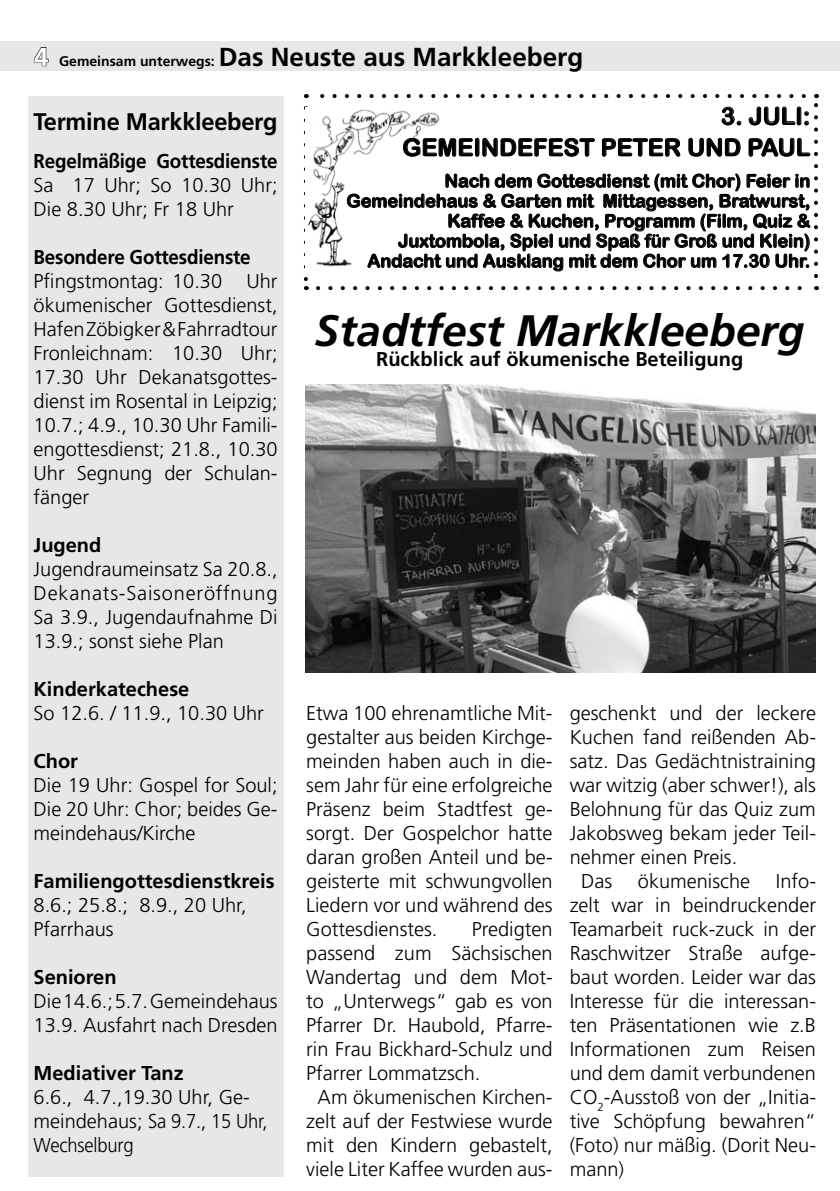
<style>
.page{position:relative;width:840px;height:1191px;background:#fff}
.page>*{position:absolute;margin:0;border:0;box-sizing:border-box;transform-origin:0 0}
.t1{font:italic 700 44px "Frutiger";color:#000}
.t2{font:700 26px "Frutiger";color:#000}
.t3{font:24px/31.4px "Arial Rounded MT Bold";color:#000;text-align:right}
.t4{font:700 24px "Frutiger";letter-spacing:-.01em;color:#000}
.t5{font:300 20px/24px "Frutiger";color:#000;text-align:justify}
.t6{font:700 20px "Frutiger";color:#000}
.t7{font:700 20px "Frutiger";color:#000;scale:.94 1}
.t8{font:18px/20px "Arial Rounded MT Bold";color:#000;text-align:right}
.s1{color:#fff}
.s2{font-size:14px}
</style>
<div class="page">
<div style="left:0;top:41px;width:839px;height:29px;background:#e7e7e8"></div>
<svg style="left:34px;top:47px;width:15px;height:20px"></svg>
<div style="left:28px;top:96px;width:255px;height:1080px;background:#e7e7e8"></div>
<svg style="left:304px;top:94px;width:513px;height:196px"></svg>
<img style="left:306px;top:384px;width:509px;height:288px">
<h2 class="t2" style="left:34px;top:41px;width:550px"><span class="s1">4</span> <span class="s2">Gemeinsam unterwegs:</span> Das Neuste aus Markkleeberg</h2>
<p class="t4" style="left:34px;top:108px;width:245px">Termine Markkleeberg</p>
<p class="t7" style="left:34px;top:149px;width:261px">Regelmäßige Gottesdienste</p>
<p class="t5" style="left:34px;top:173px;width:245px">Sa 17 Uhr; So 10.30 Uhr;<br>Die 8.30 Uhr; Fr 18 Uhr</p>
<p class="t7" style="left:34px;top:245px;width:232px">Besondere Gottesdienste</p>
<p class="t5" style="left:34px;top:269px;width:245px">Pfingstmontag: 10.30 Uhr ökumenischer Gottesdienst, Hafen Zöbigker &amp; Fahrradtour Fronleichnam: 10.30 Uhr; 17.30 Uhr Dekanatsgottes&shy;dienst im Rosental in Leipzig; 10.7.; 4.9., 10.30 Uhr Famili&shy;engottesdienst; 21.8., 10.30<br>Uhr Segnung der Schulan&shy;fänger</p>
<p class="t6" style="left:34px;top:533px;width:69px">Jugend</p>
<p class="t5" style="left:34px;top:557px;width:245px">Jugendraumeinsatz Sa 20.8., Dekanats-Saisoneröffnung Sa 3.9., Jugendaufnahme Di 13.9.; sonst siehe Plan</p>
<p class="t6" style="left:34px;top:677px;width:157px">Kinderkatechese</p>
<p class="t5" style="left:34px;top:701px;width:232px">So 12.6. / 11.9., 10.30 Uhr</p>
<p class="t6" style="left:34px;top:749px;width:46px">Chor</p>
<p class="t5" style="left:34px;top:773px;width:245px">Die 19 Uhr: Gospel for Soul; Die 20 Uhr: Chor; beides Ge&shy;meindehaus/Kirche</p>
<p class="t6" style="left:34px;top:869px;width:242px">Familiengottesdienstkreis</p>
<p class="t5" style="left:34px;top:893px;width:214px">8.6.; 25.8.; 8.9., 20 Uhr,<br>Pfarrhaus</p>
<p class="t6" style="left:34px;top:965px;width:84px">Senioren</p>
<p class="t5" style="left:34px;top:989px;width:245px">Die 14.6.; 5.7. Gemeindehaus<br>13.9. Ausfahrt nach Dresden</p>
<p class="t6" style="left:34px;top:1061px;width:152px">Mediativer Tanz</p>
<p class="t5" style="left:34px;top:1085px;width:235px;text-align:left">6.6., 4.7.,19.30 Uhr, Ge&shy;meindehaus; Sa 9.7., 15 Uhr,<br>Wechselburg</p>
<p class="t3" style="left:402px;top:100px;width:409px">3. Juli:<br>Gemeindefest Peter und Paul</p>
<p class="t8" style="left:346px;top:171px;width:465px">Nach dem Gottesdienst (mit Chor) Feier in Gemeindehaus &amp; Garten mit Mittagessen, Bratwurst, Kaffee &amp; Kuchen, Programm (Film, Quiz &amp; Juxtombola, Spiel und Spaß für Groß und Klein)<br>Andacht und Ausklang mit dem Chor um 17.30 U hr.</p>
<h1 class="t1" style="left:315px;top:305px;width:491px">Stadtfest Markkleeberg</h1>
<p class="t6" style="left:376px;top:348px;width:368px">Rückblick auf ökumenische Beteiligung</p>
<p class="t5" style="left:306px;top:701px;width:248px">Etwa 100 ehrenamtliche Mit&shy;gestalter aus beiden Kirchge&shy;meinden haben auch in die&shy;sem Jahr für eine erfolgreiche Präsenz beim Stadtfest ge&shy;sorgt. Der Gospelchor hatte daran großen Anteil und be&shy;geisterte mit schwungvollen Liedern vor und während des Gottesdienstes.</p>
<p class="t5" style="left:471px;top:917px;width:82px">Predigten</p>
<p class="t5" style="left:306px;top:941px;width:248px">passend zum Sächsischen</p>
<p class="t5" style="left:306px;top:965px;width:248px">Wandertag und dem Mot-</p>
<p class="t5" style="left:306px;top:989px;width:248px">to „Unterwegs“ gab es von</p>
<p class="t5" style="left:306px;top:1013px;width:248px">Pfarrer Dr. Haubold, Pfarre-</p>
<p class="t5" style="left:306px;top:1037px;width:248px">rin Frau Bickhard-Schulz und</p>
<p class="t5" style="left:306px;top:1061px;width:176px">Pfarrer Lommatzsch.</p>
<p class="t5" style="left:317px;top:1085px;width:236px">Am ökumenischen Kirchen-</p>
<p class="t5" style="left:306px;top:1109px;width:248px">zelt auf der Festwiese wurde</p>
<p class="t5" style="left:306px;top:1133px;width:248px">mit den Kindern gebastelt,</p>
<p class="t5" style="left:306px;top:1157px;width:248px">viele Liter Kaffee wurden aus-</p>
<p class="t5" style="left:569px;top:701px;width:248px">geschenkt und der leckere</p>
<p class="t5" style="left:569px;top:725px;width:248px">Kuchen fand reißenden Ab-</p>
<p class="t5" style="left:569px;top:749px;width:248px">satz. Das Gedächtnistraining</p>
<p class="t5" style="left:569px;top:773px;width:248px">war witzig (aber schwer!), als</p>
<p class="t5" style="left:569px;top:797px;width:248px">Belohnung für das Quiz zum</p>
<p class="t5" style="left:569px;top:821px;width:248px">Jakobsweg bekam jeder Teil-</p>
<p class="t5" style="left:569px;top:845px;width:169px">nehmer einen Preis.</p>
<p class="t5" style="left:580px;top:869px;width:33px">Das</p>
<p class="t5" style="left:637px;top:869px;width:114px">ökumenische</p>
<p class="t5" style="left:569px;top:869px;width:248px;text-indent:206px">Info&shy;zelt war in beindruckender Teamarbeit ruck-zuck in der Raschwitzer Straße aufge&shy;baut worden. Leider war das Interesse für die interessan&shy;ten Präsentationen wie z.B Informationen zum Reisen und dem damit verbundenen CO<sub>2</sub>-Ausstoß von der „Initia&shy;tive Schöpfung bewahren“ (Foto) nur mäßig. (Dorit Neu&shy;mann)</p>
</div>
